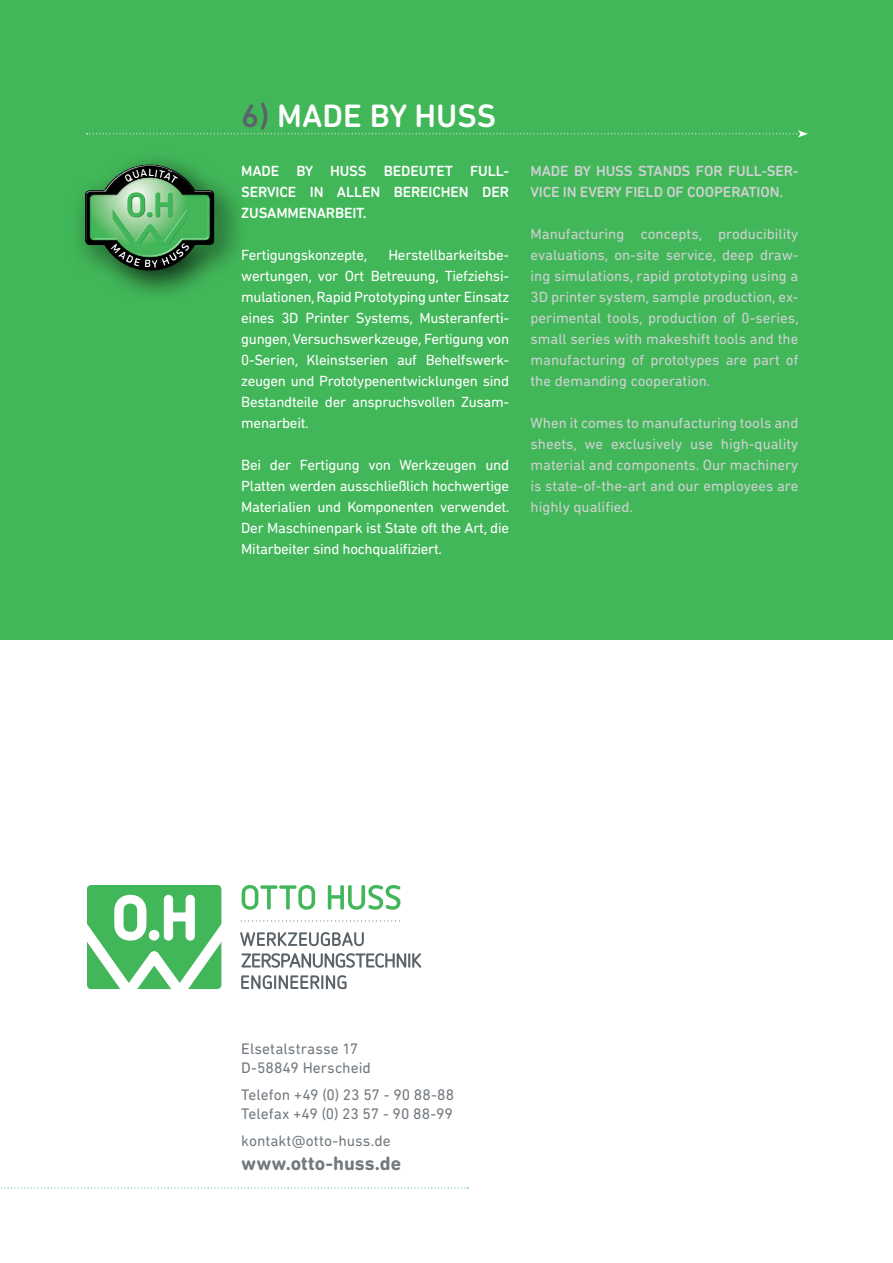
<style>
.page{position:relative;width:893px;height:1263px;background:#fff}
.page>*{position:absolute;margin:0;border:0;box-sizing:border-box;transform-origin:0 0}
.t1{font:500 33px "DIN Next Rounded LT Pro";color:#fff}
.t2{font:700 19.8px "DIN Next Rounded LT Pro";color:#72797f}
.t3{font:15.6px/18.6px "DIN Next Rounded LT Pro";color:#72797f}
.t4{font:15px/21px "DIN Next Rounded LT Pro";letter-spacing:-.02em;color:#fff;text-align:justify}
.t5{font:15px/21px "DIN Next Rounded LT Pro";color:#d0d1d3;text-align:justify}
.t6{font:500 15px "DIN Next Rounded LT Pro";letter-spacing:-.01em;color:#fff}
.t7{font:500 15px "DIN Next Rounded LT Pro";letter-spacing:-.01em;color:#d0d1d3}
.s1{color:#5a6369}
</style>
<div class="page">
<div style="left:0;top:0;width:893px;height:640px;background:#42b759"></div>
<svg style="left:1px;top:1187px;width:467px;height:1px"></svg>
<svg style="left:87px;top:885px;width:334px;height:105px"></svg>
<svg style="left:86px;top:130px;width:722px;height:7px"></svg>
<div style="left:70px;top:150px;width:177px;height:153px;background:#000;opacity:.75"></div>
<div style="left:81px;top:187px;width:140px;height:85px;background:#fff;opacity:.75"></div>
<div style="left:79px;top:167px;width:139px;height:103px;background:#000;opacity:.75"></div>
<svg style="left:85px;top:164px;width:129px;height:107px"></svg>
<h1 class="t1" style="left:241px;top:96px;width:256px"><span class="s1">6)</span> MADE BY HUSS</h1>
<p class="t6" style="left:241px;top:162px;width:153px">MADE BY HUSS BEDEUTET</p>
<p class="t6" style="left:470px;top:162px;width:41px">FULL-</p>
<p class="t6" style="left:241px;top:183px;width:9px">SERVI</p>
<p class="t6" style="left:279px;top:183px;width:67px">CE IN ALLE</p>
<p class="t6" style="left:370px;top:183px;width:41px">N BEREI</p>
<p class="t6" style="left:432px;top:183px;width:60px">CHEN DER</p>
<p class="t6" style="left:241px;top:204px;width:19px">ZUSAMME</p>
<p class="t6" style="left:307px;top:204px;width:19px">NARBEIT</p>
<p class="t6" style="left:363px;top:204px;width:5px">.</p>
<p class="t4" style="left:241px;top:244px;width:127px">Fertigungskonzepte,</p>
<p class="t4" style="left:241px;top:244px;width:269px;text-indent:147px">Herstellbarkeitsbe&shy;wertungen, vor Ort Betreuung, Tiefziehsi&shy;mulationen, Rapid Prototyping unter Einsatz eines 3D Printer Systems, Musteranferti&shy;gungen, Versuchswerkzeuge, Fertigung von 0-Serien, Kleinstserien auf Behelfswerk&shy;zeugen und Prototypenentwicklungen sind Bestandteile der anspruchsvollen Zusam&shy;menarbeit.</p>
<p class="t4" style="left:241px;top:454px;width:270px">Bei der Fertigung von Werkzeugen und Platten werden ausschließlich hochwertige Materialien und Komponenten verwendet.<br>Der Maschinenpark ist State oft the Art, die Mitarbeiter sind hochqualifiziert.</p>
<p class="t7" style="left:530px;top:162px;width:21px">MADE</p>
<p class="t7" style="left:574px;top:162px;width:164px">BY HUSS STANDS FOR FULL</p>
<p class="t7" style="left:761px;top:162px;width:39px">-SER-</p>
<p class="t7" style="left:531px;top:183px;width:59px">VICEIN EVERY</p>
<p class="t7" style="left:625px;top:183px;width:9px">FIELD</p>
<p class="t7" style="left:666px;top:183px;width:65px">OF COOPERATI</p>
<p class="t7" style="left:760px;top:183px;width:24px">ON.</p>
<p class="t5" style="left:531px;top:223px;width:270px">Manufacturing concepts, producibility evaluations, on-site service, deep draw&shy;ing simulations, rapid prototyping using a 3D printer system, sample production, ex&shy;perimental tools, production of 0-series, small series with makeshift tools and the manufacturing of prototypes are part of the demanding cooperation.</p>
<p class="t5" style="left:531px;top:412px;width:269px">When it comes to manufacturing tools and sheets, we exclusively use high-quality material and components. Our machinery is state-of-the-art and our employees are highly qualified.</p>
<p class="t3" style="left:241px;top:1040px;width:131px">Elsetalstrasse 17<br>D-58849 Herscheid</p>
<p class="t3" style="left:241px;top:1085px;width:214px">Telefon +49 (0) 23 57 - 90 88-88<br>Telefax +49 (0) 23 57 - 90 88-99</p>
<p class="t3" style="left:241px;top:1131px;width:151px">kontakt@otto-huss.de</p>
<h2 class="t2" style="left:241px;top:1151px;width:161px">www.otto-huss.de</h2>
</div>
